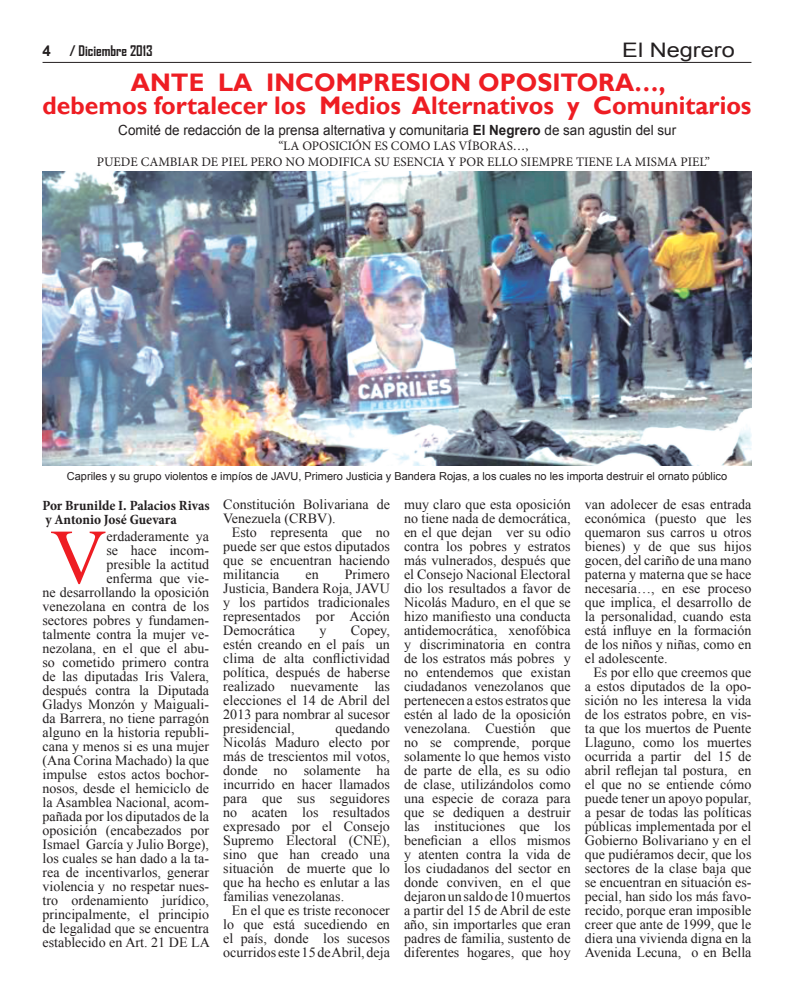
<style>
.page{position:relative;width:794px;height:993px;background:#fff}
.page>*{position:absolute;margin:0;border:0;box-sizing:border-box;transform-origin:0 0}
.t1{font:77.4px "Times New Roman";color:#ee1d23}
.t2{font:700 25.3px/22.5px "Gill Sans";color:#ee1d23;text-align:center}
.t3{font:20px "Arial";color:#231f20;scale:1.18 1}
.t4{font:700 condensed 14.2px/14.2px "Minion Pro";color:#231f20}
.t5{font:14px/14px "Times New Roman";color:#231f20;text-align:justify}
.t6{font:14px "Arial";color:#231f20;scale:.96 1}
.t7{font:700 14px "Agency FB";color:#231f20}
.t8{font:13px/15.6px "Minion Pro";color:#231f20;text-align:center}
.t9{font:11px "Arial";color:#231f20}
.s1{font-family:"Arial";font-size:15px}
.s2{font-weight:700}
</style>
<div class="page">
<hr style="left:43px;top:62px;width:708px;height:1px;background:#231f20">
<img style="left:43px;top:171px;width:708px;height:294px">
<p class="t7" style="left:43px;top:42px;width:111px"><span class="s1">4</span> / Diciembre 2013</p>
<h3 class="t3" style="left:622px;top:37px;width:97px">El Negrero</h3>
<h2 class="t2" style="left:43px;top:72px;width:710px">ANTE LA INCOMPRESION OPOSITORA…,<br>debemos fortalecer los Medios Alternativos y Comunitarios</h2>
<p class="t6" style="left:118px;top:121px;width:582px">Comité de redacción de la prensa alternativa y comunitaria <span class="s2">El Negrero</span> de san agustin del sur</p>
<p class="t8" style="left:97px;top:138px;width:615px">“LA OPOSICIÓN ES COMO LAS VÍBORAS…,<br>PUEDE CAMBIAR DE PIEL PERO NO MODIFICA SU ESENCIA Y POR ELLO SIEMPRE TIENE LA MISMA PIEL”</p>
<p class="t9" style="left:67px;top:468px;width:662px">Capriles y su grupo violentos e impíos de JAVU, Primero Justicia y Bandera Rojas, a los cuales no les importa destruir el ornato público</p>
<p class="t4" style="left:43px;top:498px;width:169px">Por Brunilde I. Palacios Rivas y Antonio José Guevara</p>
<p class="t5" style="left:223px;top:497px;width:168px">Constitución Bolivariana de<br>Venezuela (CRBV).</p>
<p class="t5" style="left:223px;top:525px;width:168px;text-indent:9px">Esto representa que no puede ser que estos diputados que se encuentran haciendo militancia</p>
<p class="t5" style="left:404px;top:497px;width:168px">muy claro que esta oposición no tiene nada de democrática, en el que dejan ver su odio contra los pobres y estratos más vulnerados, después que el Consejo Nacional Electoral dio los resultados a favor de Nicolás Maduro, en el que se hizo manifiesto una conducta antidemocrática, xenofóbica y discriminatoria en contra de los estratos más pobres y no entendemos que existan ciudadanos venezolanos que pertenecen a estos estratos que estén al lado de la oposición venezolana. Cuestión que no se comprende, porque solamente lo que hemos visto de parte de ella, es su odio de clase, utilizándolos como una especie de coraza para que se dediquen a destruir las instituciones que los benefician a ellos mismos y atenten contra la vida de los ciudadanos del sector en donde conviven, en el que dejaron un saldo de 10 muertos a partir del 15 de Abril de este año, sin importarles que eran padres de familia, sustento de diferentes hogares, que hoy</p>
<p class="t5" style="left:585px;top:497px;width:168px">van adolecer de esas entrada económica (puesto que les quemaron sus carros u otros bienes) y de que sus hijos gocen, del cariño de una mano paterna y materna que se hace necesaria…, en ese proceso que implica, el desarrollo de la personalidad, cuando esta está influye en la formación de los niños y niñas, como en el adolescente.</p>
<p class="t5" style="left:43px;top:529px;width:169px;text-align:right">erdaderamente ya<br>se hace incom-<br>presible la actitud<br>enferma que vie-<br>ne desarrollando la oposición venezolana en contra de los sectores pobres y fundamen&shy;talmente contra la mujer ve&shy;nezolana, en el que el abu&shy;so cometido primero contra de las diputadas Iris Valera, después contra la Diputada<br>Gladys Monzón y Maiguali&shy;da Barrera, no tiene parragón alguno en la historia republi&shy;cana y menos si es una mujer (Ana Corina Machado) la que impulse estos actos bochor&shy;nosos, desde el hemiciclo de la Asamblea Nacional, acom&shy;pañada por los diputados de la oposición (encabezados por<br>Ismael García y Julio Borge), los cuales se han dado a la ta&shy;rea de incentivarlos, generar violencia y no respetar nues&shy;tro ordenamiento jurídico, principalmente, el principio de legalidad que se encuentra establecido en Art. 21 DE LA</p>
<h1 class="t1" style="left:50px;top:504px;width:58px">V</h1>
<p class="t5" style="left:223px;top:567px;width:168px;text-indent:121px">Primero Justicia, Bandera Roja, JAVU y los partidos tradicionales representados por Acción Democrática</p>
<p class="t5" style="left:305px;top:567px;width:15px">en</p>
<p class="t5" style="left:223px;top:623px;width:168px;text-indent:127px">Copey, estén creando en el país un clima de alta conflictividad política, después de haberse realizado nuevamente las elecciones el 14 de Abril del 2013 para nombrar al sucesor presidencial,</p>
<p class="t5" style="left:319px;top:623px;width:9px">y</p>
<p class="t5" style="left:585px;top:665px;width:168px;text-indent:9px">Es por ello que creemos que a estos diputados de la opo&shy;sición no les interesa la vida de los estratos pobre, en vis&shy;ta que los muertos de Puente Llaguno, como los muertes ocurrida a partir del 15 de abril reflejan tal postura, en el que no se entiende cómo puede tener un apoyo popular, a pesar de todas las políticas públicas implementada por el Gobierno Bolivariano y en el que pudiéramos decir, que los sectores de la clase baja que se encuentran en situación es&shy;pecial, han sido los más favo&shy;recido, porque eran imposible creer que ante de 1999, que le diera una vivienda digna en la Avenida Lecuna, o en Bella</p>
<p class="t5" style="left:223px;top:721px;width:168px;text-indent:112px">quedando Nicolás Maduro electo por más de trescientos mil votos, donde no solamente ha incurrido en hacer llamados para que sus seguidores no acaten los resultados expresado por el Consejo Supremo Electoral (CNE), sino que han creado una situación de muerte que lo que ha hecho es enlutar a las familias venezolanas.</p>
<p class="t5" style="left:223px;top:903px;width:168px;text-indent:9px">En el que es triste reconocer lo que está sucediendo en el país, donde los sucesos ocurridos este 15 de Abril, deja</p>
</div>
